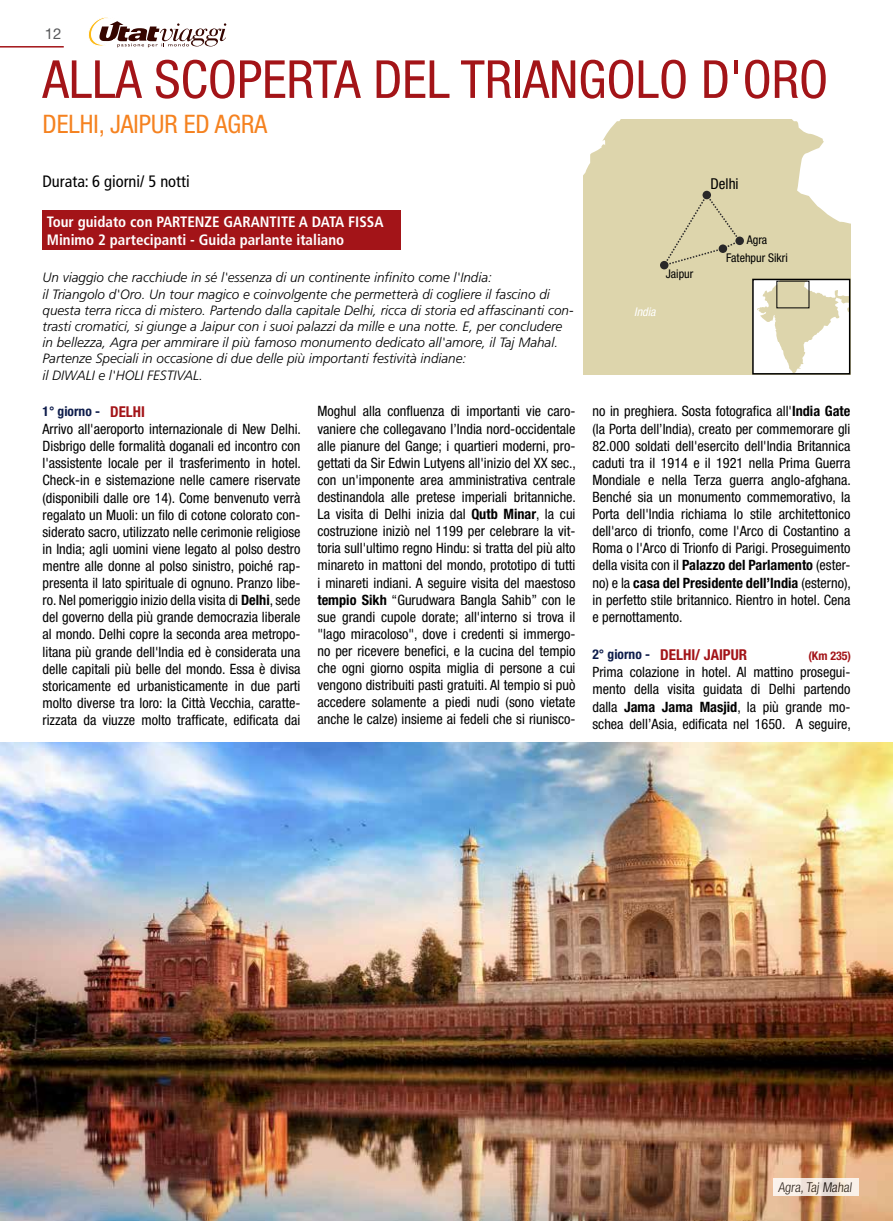
<style>
.page{position:relative;width:893px;height:1221px;background:#fff}
.page>*{position:absolute;margin:0;border:0;box-sizing:border-box;transform-origin:0 0}
.t1{font:condensed 52.5px "Helvetica Neue LT Std";color:#a31418}
.t2{font:condensed 25.5px "Helvetica Neue LT Std";color:#f58220}
.t3{font:condensed 16.5px "Frutiger LT Std";color:#000}
.t4{font:700 condensed 15px/18px "Frutiger LT Std";color:#fff}
.t5{font:700 condensed 15px "Helvetica Neue LT Std";color:#a31418}
.t6{font:condensed 15px "Helvetica Neue LT Std";color:#000}
.t7{font:15px "Helvetica Neue LT Std";color:#58595b}
.t8{font:condensed 14.25px/17.1px "Helvetica Neue LT Std";color:#000;text-align:justify}
.t9{font:italic 300 13.5px/16.2px "Frutiger LT Std";color:#000}
.t10{font:700 condensed 13.5px "Helvetica Neue LT Std";color:#0d1c4b}
.t11{font:300 condensed 13.5px "Helvetica Neue LT Std";color:#000}
.t12{font:condensed 12px/17.5px "Helvetica Neue LT Std";color:#000;text-align:center}
.t13{font:700 condensed 12px "Helvetica Neue LT Std";color:#a31418}
.t14{font:italic condensed 12px "Helvetica Neue LT Std";color:#fff}
.s1{font-size:15px;color:#a31418}
.s2{font-weight:700}
.s3{font-size:13.5px;color:#0d1c4b}
</style>
<div class="page">
<svg style="left:88px;top:17px;width:138px;height:31px"></svg>
<img style="left:0;top:742px;width:893px;height:478px">
<hr style="left:0;top:46px;width:64px;height:2px;background:#a31418">
<div style="left:43px;top:210px;width:358px;height:40px;background:#a31418"></div>
<svg style="left:584px;top:119px;width:266px;height:255px;background:#e0d9b4"></svg>
<svg style="left:735px;top:236px;width:9px;height:9px"></svg>
<svg style="left:757px;top:282px;width:90px;height:89px"></svg>
<div style="left:752px;top:279px;width:98px;height:95px;border:2px solid #000"></div>
<svg style="left:661px;top:192px;width:81px;height:76px;background:#d3cba4"></svg>
<svg style="left:774px;top:1178px;width:85px;height:17px"></svg>
<p class="t7" style="left:45px;top:25px;width:18px">12</p>
<h1 class="t1" style="left:43px;top:49px;width:26px">alla</h1>
<h1 class="t1" style="left:154px;top:49px;width:27px">scoperta</h1>
<h1 class="t1" style="left:373px;top:49px;width:114px">del triangolo</h1>
<h1 class="t1" style="left:701px;top:49px;width:70px">d'oro</h1>
<h2 class="t2" style="left:43px;top:109px;width:12px">delhi</h2>
<h2 class="t2" style="left:99px;top:109px;width:24px">, jaipur</h2>
<h2 class="t2" style="left:184px;top:109px;width:46px">ed agra</h2>
<p class="t3" style="left:43px;top:172px;width:149px">Durata: 6 giorni/ 5 notti</p>
<p class="t6" style="left:711px;top:175px;width:30px">Delhi</p>
<p class="t4" style="left:47px;top:212px;width:338px">Tour guidato con PARTENZE GARANTITE A DATA FISSA<br>Minimo 2 partecipanti - Guida parlante italiano</p>
<p class="t9" style="left:43px;top:270px;width:532px">Un viaggio che racchiude in sé l'essenza di un continente infinito come l'India:<br>il Triangolo d'Oro. Un tour magico e coinvolgente che permetterà di cogliere il fascino di questa terra ricca di mistero. Partendo dalla capitale Delhi, ricca di storia ed affascinanti con&shy;trasti cromatici, si giunge a Jaipur con i suoi palazzi da mille e una notte. E, per concludere in bellezza, Agra per ammirare il più famoso monumento dedicato all'amore, il Taj Mahal.<br>Partenze Speciali in occasione di due delle più importanti festività indiane:<br>il DIWALI e l'HOLI FESTIVAL.</p>
<p class="t12" style="left:666px;top:265px;width:29px">Jaipur</p>
<p class="t14" style="left:634px;top:304px;width:23px">India</p>
<p class="t12" style="left:726px;top:231px;width:63px">Agra<br>Fatehpur Sikri</p>
<p class="t10" style="left:43px;top:403px;width:104px">1° giorno - <span class="s1">DELHI</span></p>
<p class="t8" style="left:43px;top:420px;width:260px">Arrivo all'aeroporto internazionale di New Delhi.<br>Disbrigo delle formalità doganali ed incontro con l'assistente locale per il trasferimento in hotel.<br>Check-in e sistemazione nelle camere riservate (disponibili dalle ore 14). Come benvenuto verrà regalato un Muoli: un filo di cotone colorato con&shy;siderato sacro, utilizzato nelle cerimonie religiose in India; agli uomini viene legato al polso destro mentre alle donne al polso sinistro, poiché rap&shy;presenta il lato spirituale di ognuno. Pranzo libe&shy;ro. Nel pomeriggio inizio della visita di <span class="s2">Delhi</span>, sede del governo della più grande democrazia liberale al mondo. Delhi copre la seconda area metropo&shy;litana più grande dell'India ed è considerata una delle capitali più belle del mondo. Essa è divisa storicamente ed urbanisticamente in due parti molto diverse tra loro: la Città Vecchia, caratte&shy;rizzata da viuzze molto trafficate, edificata dai</p>
<p class="t8" style="left:317px;top:403px;width:260px">Moghul alla confluenza di importanti vie caro&shy;vaniere che collegavano l’India nord-occidentale alle pianure del Gange; i quartieri moderni, pro&shy;gettati da Sir Edwin Lutyens all'inizio del XX sec., con un'imponente area amministrativa centrale destinandola alle pretese imperiali britanniche.<br>La visita di Delhi inizia dal <span class="s2">Qutb Minar</span>, la cui costruzione iniziò nel 1199 per celebrare la vit&shy;toria sull'ultimo regno Hindu: si tratta del più alto minareto in mattoni del mondo, prototipo di tutti i minareti indiani. A seguire visita del maestoso <span class="s2">tempio Sikh</span> “Gurudwara Bangla Sahib” con le sue grandi cupole dorate; all'interno si trova il "lago miracoloso", dove i credenti si immergo&shy;no per ricevere benefici, e la cucina del tempio che ogni giorno ospita miglia di persone a cui vengono distribuiti pasti gratuiti. Al tempio si può accedere solamente a piedi nudi (sono vietate anche le calze) insieme ai fedeli che si riunisco-</p>
<p class="t8" style="left:592px;top:403px;width:260px">no in preghiera. Sosta fotografica all'<span class="s2">India Gate </span>(la Porta dell’India), creato per commemorare gli 82.000 soldati dell'esercito dell'India Britannica caduti tra il 1914 e il 1921 nella Prima Guerra Mondiale e nella Terza guerra anglo-afghana.<br>Benché sia un monumento commemorativo, la Porta dell'India richiama lo stile architettonico dell'arco di trionfo, come l'Arco di Costantino a Roma o l'Arco di Trionfo di Parigi. Proseguimento della visita con il <span class="s2">Palazzo del Parlamento</span> (ester&shy;no) e la <span class="s2">casa del Presidente dell’India</span> (esterno), in perfetto stile britannico. Rientro in hotel. Cena e pernottamento.</p>
<p class="t5" style="left:592px;top:645px;width:156px"><span class="s3">2° giorno -</span> DELHI/ JAIPUR</p>
<p class="t13" style="left:808px;top:648px;width:44px">(Km 235)</p>
<p class="t8" style="left:592px;top:663px;width:260px">Prima colazione in hotel. Al mattino prosegui&shy;mento della visita guidata di Delhi partendo dalla <span class="s2">Jama Jama Masjid</span>, la più grande mo&shy;schea dell’Asia, edificata nel 1650. A seguire,</p>
<p class="t11" style="left:778px;top:1179px;width:77px">Agra,Taj Mahal</p>
</div>
